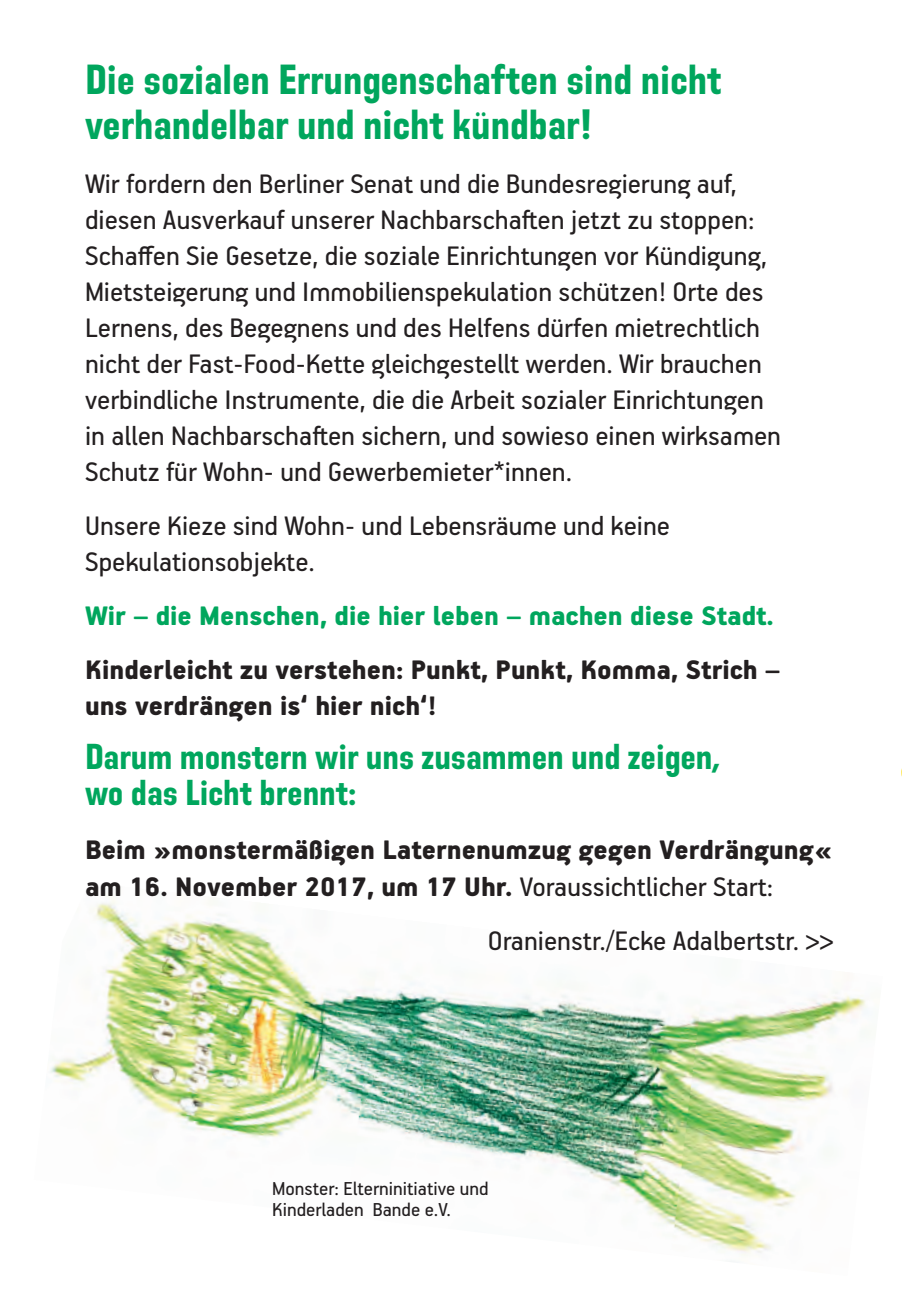
<style>
.page{position:relative;width:902px;height:1293px;background:#fff}
.page>*{position:absolute;margin:0;border:0;box-sizing:border-box;transform-origin:0 0}
.t1{font:700 42px/45px "Directors Gothic 250";color:#00a65d}
.t2{font:700 36px/36px "Directors Gothic 250";color:#00a65d}
.t3{font:30px/36px "PF Handbook Pro";color:#231f20}
.t4{font:900 30px/36px "PF Handbook Pro";color:#231f20}
.t5{font:900 30px "PF Handbook Pro";color:#00a65d}
.t6{font:21px/21px "PF Handbook Pro";color:#231f20}
.s1{font-weight:400}
</style>
<div class="page">
<img style="left:50px;top:899px;width:816px;height:363px">
<h1 class="t1" style="left:85px;top:59px;width:637px">Die sozialen Errungenschaften sind nicht verhandelbar und nicht kündbar!</h1>
<p class="t3" style="left:85px;top:165px;width:697px">Wir fordern den Berliner Senat und die Bundesregierung auf, diesen Ausverkauf unserer Nachbarschaften jetzt zu stoppen:<br>Schaffen Sie Gesetze, die soziale Einrichtungen vor Kündigung, Mietsteigerung und Immobilienspekulation schützen! Orte des Lernens, des Begegnens und des Helfens dürfen mietrechtlich nicht der Fast-Food-Kette gleichgestellt werden. Wir brauchen verbindliche Instrumente, die die Arbeit sozialer Einrichtungen in allen Nachbarschaften sichern, und sowieso einen wirksamen Schutz für Wohn- und Gewerbemieter*innen.</p>
<p class="t3" style="left:85px;top:507px;width:586px">Unsere Kieze sind Wohn- und Lebensräume und keine<br>Spekulationsobjekte.</p>
<p class="t5" style="left:85px;top:598px;width:690px">Wir – die Menschen, die hier leben – machen diese Stadt.</p>
<p class="t4" style="left:85px;top:651px;width:696px">Kinderleicht zu verstehen: Punkt, Punkt, Komma, Strich – uns verdrängen is‘ hier nich‘!</p>
<p class="t2" style="left:85px;top:740px;width:636px">Darum monstern wir uns zusammen und zeigen, wo das Licht brennt:</p>
<p class="t4" style="left:85px;top:831px;width:748px">Beim »monstermäßigen Laternenumzug gegen Verdrängung« am 16. November 2017, um 17 Uhr. <span class="s1">Voraussichtlicher Start:</span></p>
<p class="t3" style="left:487px;top:921px;width:347px">Oranienstr./Ecke Adalbertstr. &gt;&gt;</p>
<p class="t6" style="left:272px;top:1177px;width:218px">Monster: Elterninitiative und<br>Kinderladen Bande e.V.</p>
</div>
